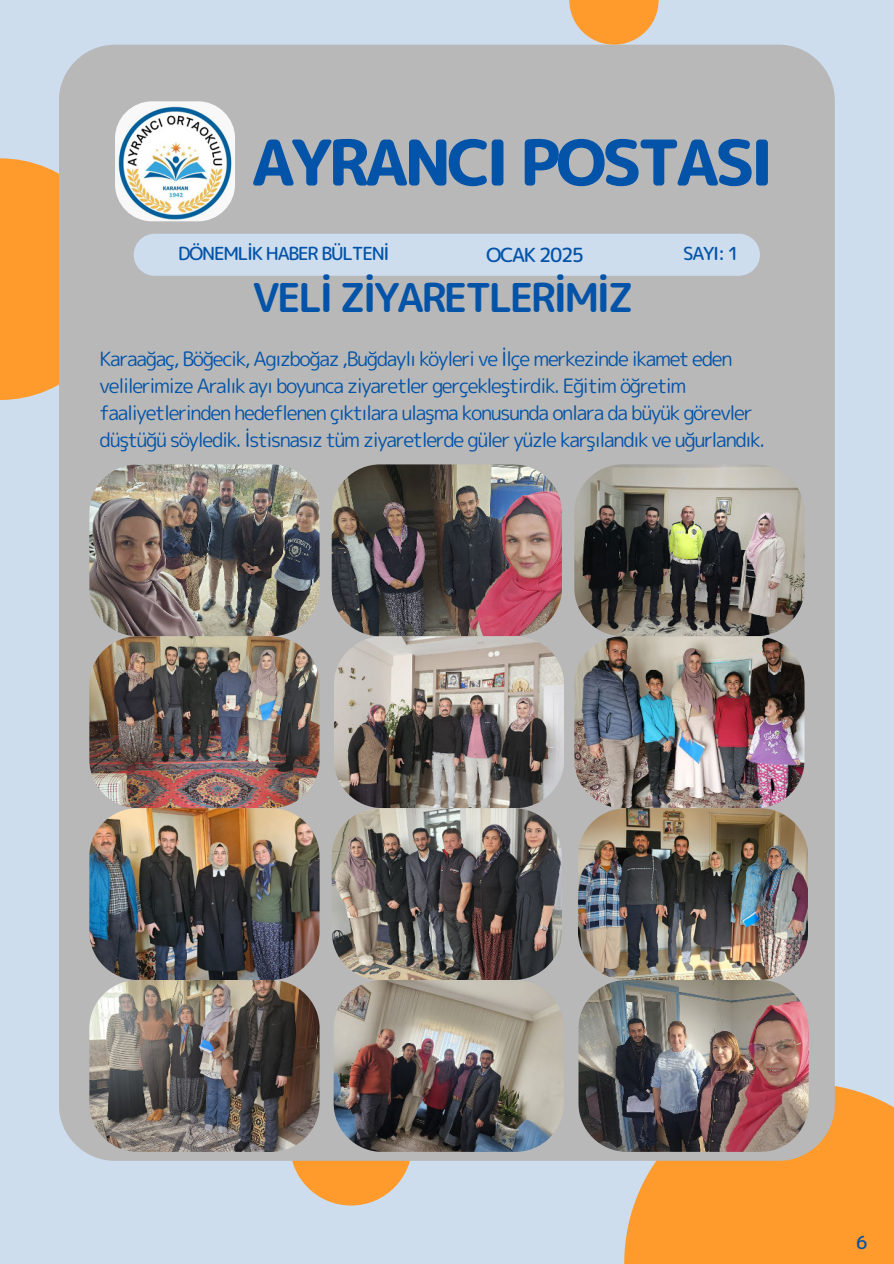
<style>
.page{position:relative;width:894px;height:1264px;background:#fff}
.page>*{position:absolute;margin:0;border:0;box-sizing:border-box;transform-origin:0 0}
.t1{font:63px "rounded mplus 1 p heavy";letter-spacing:-.07em;color:#0353a8}
.t2{font:39.75px "rounded mplus 1 p bold";letter-spacing:-.07em;color:#0353a8}
.t3{font:19.8px/27px "rounded mplus 1 p regular";letter-spacing:-.07em;color:#0353a8}
.t4{font:19.5px "rounded mplus 1 p medium";letter-spacing:-.07em;color:#0353a8}
.t5{font:18px "rounded mplus 1 p medium";letter-spacing:-.07em;color:#0353a8}
</style>
<div class="page">
<div style="left:0;top:0;width:893px;height:1263px;background:#cdddee"></div>
<div style="left:0;top:158px;width:121px;height:242px;background:#fe9b2c"></div>
<div style="left:624px;top:1083px;width:269px;height:180px;background:#fe9b2c"></div>
<div style="left:290px;top:1083px;width:122px;height:122px;background:#fe9b2c;border-radius:50%"></div>
<div style="left:59px;top:45px;width:775px;height:1115px;background:#b8b8b8;border-radius:56px"></div>
<div style="left:134px;top:234px;width:625px;height:42px;background:#cdddee;border-radius:21px"></div>
<svg style="left:569px;top:0;width:89px;height:45px;fill:#fe9b2c"></svg>
<img style="left:115px;top:101px;width:120px;height:120px;border-radius:37px">
<img style="left:89px;top:464px;width:230px;height:172px;border-radius:48px">
<img style="left:331px;top:464px;width:230px;height:172px;border-radius:48px">
<img style="left:89px;top:636px;width:230px;height:172px;border-radius:48px">
<img style="left:574px;top:464px;width:229px;height:172px;border-radius:48px">
<img style="left:334px;top:636px;width:229px;height:172px;border-radius:48px">
<img style="left:574px;top:636px;width:229px;height:172px;border-radius:48px">
<img style="left:89px;top:808px;width:230px;height:172px;border-radius:48px">
<img style="left:331px;top:808px;width:230px;height:172px;border-radius:48px">
<img style="left:577px;top:808px;width:230px;height:172px;border-radius:48px">
<img style="left:89px;top:980px;width:230px;height:171px;border-radius:48px">
<img style="left:333px;top:980px;width:230px;height:171px;border-radius:48px">
<img style="left:578px;top:980px;width:230px;height:171px;border-radius:48px">
<h1 class="t1" style="left:251px;top:118px;width:523px">AYRANCI POSTASI</h1>
<p class="t5" style="left:178px;top:241px;width:213px">DÖNEMLİK HABER BÜLTENİ</p>
<p class="t4" style="left:486px;top:241px;width:100px">OCAK 2025</p>
<h2 class="t2" style="left:253px;top:269px;width:382px">VELİ ZİYARETLERİMİZ</h2>
<p class="t5" style="left:683px;top:241px;width:58px">SAYI: 1</p>
<p class="t3" style="left:100px;top:345px;width:666px">Karaağaç, Böğecik, Agızboğaz ,Buğdaylı köyleri ve İlçe merkezinde ikamet eden velilerimize Aralık ayı boyunca ziyaretler gerçekleştirdik. Eğitim öğretim faaliyetlerinden hedeflenen çıktılara ulaşma konusunda onlara da büyük görevler düştüğü söyledik. İstisnasız tüm ziyaretlerde güler yüzle karşılandık ve uğurlandık.</p>
<p class="t5" style="left:855px;top:1229px;width:13px">6</p>
</div>
